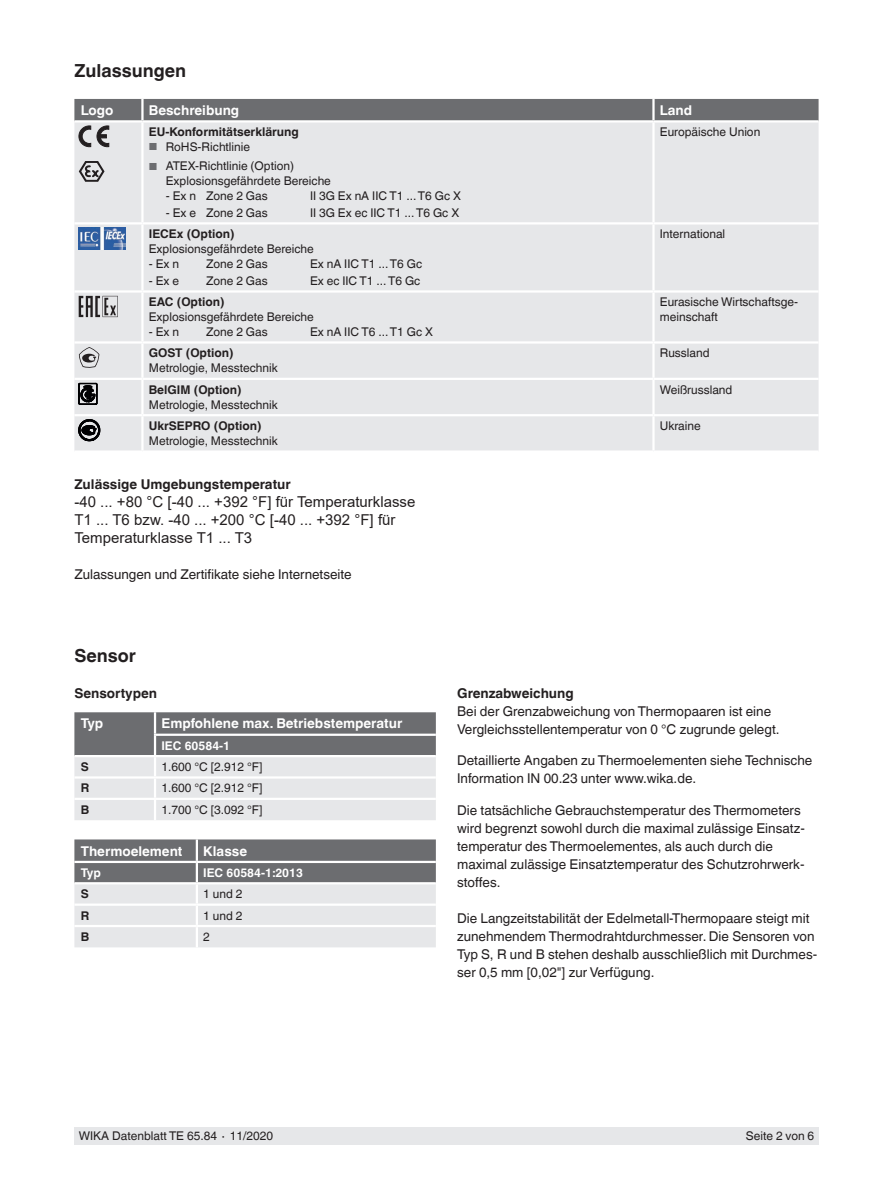
<style>
.page{position:relative;width:893px;height:1188px;background:#fff}
.page>*{position:absolute;margin:0;border:0;box-sizing:border-box;transform-origin:0 0}
.t1{font:700 18px "Helvetica World";color:#231f20}
.t2{font:15px/18px "Arial";color:#231f20}
.t3{font:13.5px/18px "Helvetica World";color:#231f20}
.t4{font:700 13.5px "Helvetica World";color:#fff}
.t5{font:700 13.5px "Helvetica World";color:#231f20}
.t6{font:12px/15px "Helvetica World";color:#231f20}
.t7{font:700 12px "Helvetica World";color:#231f20}
.t8{font:700 12px "Helvetica World";color:#fff}
.s1{font-size:10.2px;color:#6c6d70}
</style>
<div class="page">
<div style="left:74px;top:1128px;width:745px;height:17px;background:#e6e7e9"></div>
<svg style="left:74px;top:712px;width:362px;height:108px;background:#b9babd"></svg>
<hr style="left:74px;top:755px;width:81px;height:2px;background:#fff">
<svg style="left:74px;top:839px;width:362px;height:108px;background:#b7b8bb"></svg>
<hr style="left:74px;top:925px;width:123px;height:2px;background:#fff">
<hr style="left:197px;top:925px;width:239px;height:2px;background:#fff">
<hr style="left:196px;top:927px;width:2px;height:20px;background:#fff">
<hr style="left:74px;top:882px;width:123px;height:2px;background:#fff">
<hr style="left:197px;top:882px;width:239px;height:2px;background:#fff">
<hr style="left:196px;top:839px;width:2px;height:22px;background:#fff">
<hr style="left:197px;top:861px;width:239px;height:2px;background:#fff">
<div style="left:74px;top:147px;width:745px;height:303px;background:#e6e7e9"></div>
<hr style="left:142px;top:290px;width:511px;height:3px;background:#fff">
<hr style="left:142px;top:341px;width:511px;height:3px;background:#fff">
<hr style="left:141px;top:380px;width:3px;height:34px;background:#fff">
<hr style="left:652px;top:380px;width:3px;height:34px;background:#fff">
<hr style="left:142px;top:414px;width:511px;height:2px;background:#fff">
<hr style="left:141px;top:416px;width:3px;height:34px;background:#fff">
<hr style="left:653px;top:414px;width:166px;height:2px;background:#fff">
<hr style="left:652px;top:416px;width:3px;height:34px;background:#fff">
<hr style="left:74px;top:414px;width:68px;height:2px;background:#fff">
<hr style="left:74px;top:378px;width:68px;height:2px;background:#fff">
<hr style="left:142px;top:378px;width:511px;height:2px;background:#fff">
<hr style="left:653px;top:378px;width:166px;height:2px;background:#fff">
<hr style="left:74px;top:222px;width:68px;height:3px;background:#fff">
<hr style="left:142px;top:222px;width:511px;height:3px;background:#fff">
<hr style="left:653px;top:222px;width:166px;height:3px;background:#fff">
<hr style="left:74px;top:290px;width:68px;height:3px;background:#fff">
<hr style="left:653px;top:290px;width:166px;height:3px;background:#fff">
<hr style="left:653px;top:341px;width:166px;height:3px;background:#fff">
<hr style="left:74px;top:341px;width:68px;height:3px;background:#fff">
<hr style="left:652px;top:123px;width:3px;height:99px;background:#fff">
<hr style="left:652px;top:225px;width:3px;height:65px;background:#fff">
<hr style="left:141px;top:123px;width:3px;height:99px;background:#fff">
<hr style="left:141px;top:225px;width:3px;height:65px;background:#fff">
<hr style="left:652px;top:293px;width:3px;height:48px;background:#fff">
<hr style="left:652px;top:344px;width:3px;height:34px;background:#fff">
<hr style="left:141px;top:293px;width:3px;height:48px;background:#fff">
<hr style="left:141px;top:344px;width:3px;height:34px;background:#fff">
<svg style="left:74px;top:99px;width:745px;height:48px;background:#b0b0b3"></svg>
<svg style="left:79px;top:161px;width:26px;height:21px"></svg>
<img style="left:79px;top:228px;width:47px;height:21px">
<svg style="left:79px;top:296px;width:39px;height:21px"></svg>
<svg style="left:79px;top:347px;width:20px;height:21px"></svg>
<svg style="left:79px;top:383px;width:18px;height:22px"></svg>
<svg style="left:79px;top:420px;width:21px;height:21px"></svg>
<h1 class="t1" style="left:74px;top:60px;width:113px">Zulassungen</h1>
<p class="t4" style="left:81px;top:102px;width:34px">Logo</p>
<p class="t4" style="left:149px;top:102px;width:92px">Beschreibung</p>
<p class="t4" style="left:660px;top:102px;width:34px">Land</p>
<p class="t7" style="left:149px;top:125px;width:152px">EU-Konformitätserklärung</p>
<p class="t6" style="left:149px;top:139px;width:103px"><span class="s1">■</span> RoHS-Richtlinie</p>
<p class="t6" style="left:166px;top:159px;width:167px;text-indent:-17px"><span class="s1">■</span> ATEX-Richtlinie (Option)<br>Explosionsgefährdete Bereiche</p>
<p class="t6" style="left:166px;top:188px;width:103px">- Ex n Zone 2 Gas</p>
<p class="t6" style="left:310px;top:188px;width:153px">II 3G Ex nA IIC T1 ... T6 Gc X</p>
<p class="t6" style="left:166px;top:205px;width:103px">- Ex e Zone 2 Gas</p>
<p class="t6" style="left:310px;top:205px;width:151px">II 3G Ex ec IIC T1 ... T6 Gc X</p>
<p class="t6" style="left:660px;top:125px;width:102px">Europäische Union</p>
<p class="t7" style="left:149px;top:227px;width:87px">IECEx (Option)</p>
<p class="t6" style="left:149px;top:242px;width:167px">Explosionsgefährdete Bereiche</p>
<p class="t6" style="left:149px;top:256px;width:32px">- Ex n</p>
<p class="t6" style="left:206px;top:256px;width:63px">Zone 2 Gas</p>
<p class="t6" style="left:310px;top:256px;width:114px">Ex nA IIC T1 ... T6 Gc</p>
<p class="t6" style="left:149px;top:273px;width:32px">- Ex e</p>
<p class="t6" style="left:206px;top:273px;width:63px">Zone 2 Gas</p>
<p class="t6" style="left:310px;top:273px;width:112px">Ex ec IIC T1 ... T6 Gc</p>
<p class="t6" style="left:660px;top:227px;width:67px">International</p>
<p class="t7" style="left:149px;top:295px;width:77px">EAC (Option)</p>
<p class="t6" style="left:149px;top:310px;width:167px">Explosionsgefährdete Bereiche</p>
<p class="t6" style="left:149px;top:324px;width:32px">- Ex n</p>
<p class="t6" style="left:206px;top:324px;width:63px">Zone 2 Gas</p>
<p class="t6" style="left:310px;top:324px;width:125px">Ex nA IIC T6 ... T1 Gc X</p>
<p class="t6" style="left:660px;top:295px;width:140px">Eurasische Wirtschaftsge&shy;meinschaft</p>
<p class="t7" style="left:149px;top:346px;width:86px">GOST (Option)</p>
<p class="t6" style="left:149px;top:361px;width:130px">Metrologie, Messtechnik</p>
<p class="t6" style="left:660px;top:346px;width:51px">Russland</p>
<p class="t7" style="left:149px;top:383px;width:94px">BelGIM (Option)</p>
<p class="t6" style="left:149px;top:397px;width:130px">Metrologie, Messtechnik</p>
<p class="t6" style="left:660px;top:382px;width:74px">Weißrussland</p>
<p class="t7" style="left:149px;top:419px;width:114px">UkrSEPRO (Option)</p>
<p class="t6" style="left:149px;top:434px;width:130px">Metrologie, Messtechnik</p>
<p class="t6" style="left:660px;top:419px;width:42px">Ukraine</p>
<p class="t5" style="left:74px;top:476px;width:218px">Zulässige Umgebungstemperatur</p>
<p class="t2" style="left:74px;top:492px;width:343px">-40 ... +80 °C [-40 ... +392 °F] für Temperaturklasse<br>T1 ... T6 bzw. -40 ... +200 °C [-40 ... +392 °F] für<br>Temperaturklasse T1 ... T3</p>
<p class="t3" style="left:74px;top:565px;width:279px">Zulassungen und Zertifikate siehe Internetseite</p>
<h1 class="t1" style="left:74px;top:645px;width:63px">Sensor</h1>
<p class="t5" style="left:74px;top:685px;width:84px">Sensortypen</p>
<p class="t4" style="left:81px;top:716px;width:24px">Typ</p>
<p class="t4" style="left:161px;top:716px;width:242px">Empfohlene max. Betriebstemperatur</p>
<p class="t8" style="left:161px;top:739px;width:70px">IEC 60584-1</p>
<p class="t7" style="left:81px;top:760px;width:10px">S</p>
<p class="t6" style="left:161px;top:759px;width:102px">1.600 °C [2.912 °F]</p>
<p class="t7" style="left:81px;top:781px;width:10px">R</p>
<p class="t6" style="left:161px;top:781px;width:102px">1.600 °C [2.912 °F]</p>
<p class="t7" style="left:81px;top:803px;width:10px">B</p>
<p class="t6" style="left:161px;top:802px;width:102px">1.700 °C [3.092 °F]</p>
<p class="t4" style="left:81px;top:843px;width:103px">Thermoelement</p>
<p class="t4" style="left:203px;top:843px;width:45px">Klasse</p>
<p class="t8" style="left:81px;top:866px;width:22px">Typ</p>
<p class="t8" style="left:203px;top:866px;width:101px">IEC 60584-1:2013</p>
<p class="t7" style="left:81px;top:887px;width:10px">S</p>
<p class="t6" style="left:203px;top:887px;width:41px">1 und 2</p>
<p class="t7" style="left:81px;top:909px;width:10px">R</p>
<p class="t6" style="left:203px;top:908px;width:41px">1 und 2</p>
<p class="t7" style="left:81px;top:930px;width:10px">B</p>
<p class="t6" style="left:203px;top:929px;width:8px">2</p>
<p class="t5" style="left:457px;top:685px;width:118px">Grenzabweichung</p>
<p class="t3" style="left:457px;top:702px;width:324px">Bei der Grenzabweichung von Thermopaaren ist eine<br>Vergleichsstellentemperatur von 0 °C zugrunde gelegt.</p>
<p class="t3" style="left:457px;top:751px;width:357px">Detaillierte Angaben zu Thermoelementen siehe Technische<br>Information IN 00.23 unter www.wika.de.</p>
<p class="t3" style="left:457px;top:801px;width:349px">Die tatsächliche Gebrauchstemperatur des Thermometers wird begrenzt sowohl durch die maximal zulässige Einsatz&shy;temperatur des Thermoelementes, als auch durch die maximal zulässige Einsatztemperatur des Schutzrohrwerk&shy;stoffes.</p>
<p class="t3" style="left:457px;top:909px;width:362px">Die Langzeitstabilität der Edelmetall-Thermopaare steigt mit zunehmendem Thermodrahtdurchmesser. Die Sensoren von Typ S, R und B stehen deshalb ausschließlich mit Durchmes&shy;ser 0,5 mm [0,02"] zur Verfügung.</p>
<p class="t6" style="left:79px;top:1129px;width:196px">WIKA Datenblatt TE 65.84 ∙ 11/2020</p>
<p class="t6" style="left:746px;top:1129px;width:70px">Seite 2 von 6</p>
</div>
